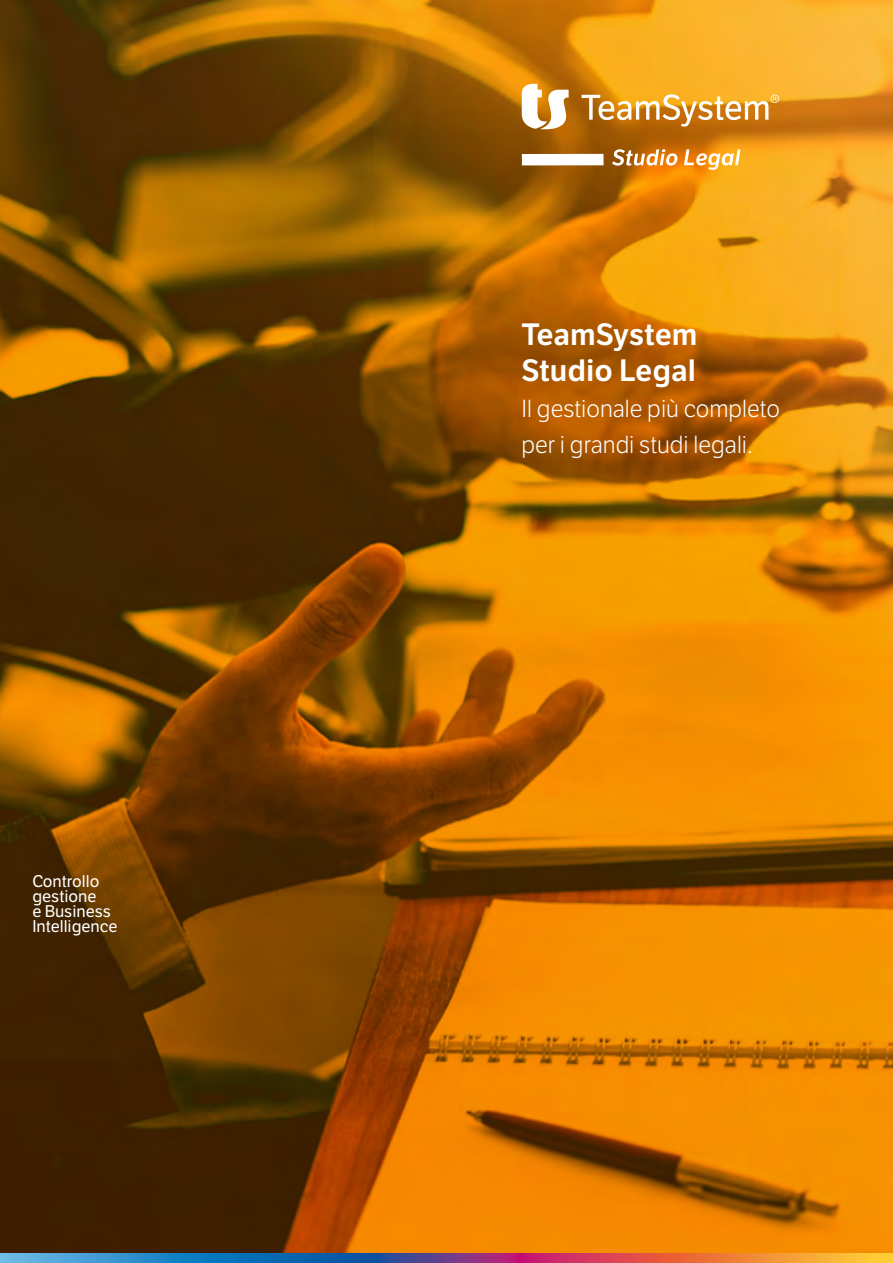
<style>
.page{position:relative;width:893px;height:1263px;background:#fff}
.page>*{position:absolute;margin:0;border:0;box-sizing:border-box;transform-origin:0 0}
.t1{font:600 30px/36px "LFT Etica";color:#fff}
.t2{font:300 24px/36px "LFT Etica";color:#fff}
.t3{font:16.5px/15px "LFT Etica";color:#fff}
</style>
<div class="page">
<img style="left:0;top:0;width:893px;height:1253px">
<svg style="left:0;top:1253px;width:893px;height:10px;background:#827084"></svg>
<svg style="left:582px;top:94px;width:197px;height:33px"></svg>
<svg style="left:522px;top:84px;width:47px;height:45px"></svg>
<div style="left:522px;top:154px;width:81px;height:11px;background:#fff"></div>
<svg style="left:612px;top:149px;width:65px;height:17px"></svg>
<svg style="left:684px;top:149px;width:56px;height:21px"></svg>
<p class="t3" style="left:32px;top:874px;width:87px">Controllo gestione<br>e Business<br>Intelligence</p>
<p class="t1" style="left:522px;top:317px;width:178px">TeamSystem<br>Studio Legal</p>
<p class="t2" style="left:522px;top:391px;width:260px">Il gestionale più completo per i grandi studi legali.</p>
</div>
